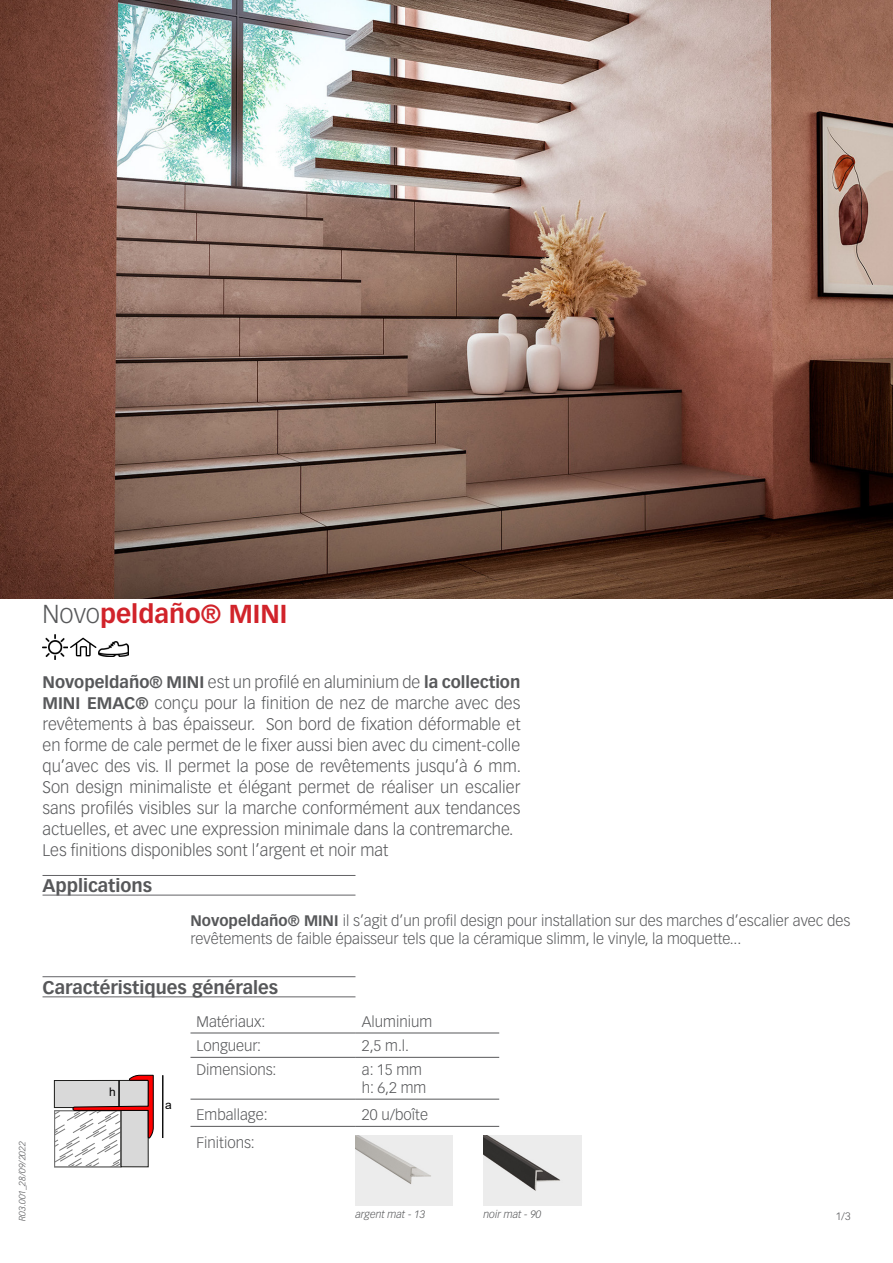
<style>
.page{position:relative;width:893px;height:1263px;background:#fff}
.page>*{position:absolute;margin:0;border:0;box-sizing:border-box;transform-origin:0 0}
.t1{font:700 25.5px "Vectora LT Std";color:#d1232a}
.t2{font:700 18px "Vectora LT Std";color:#57585a}
.t3{font:300 16.5px/21px "Vectora LT Std";color:#57585a;text-align:justify}
.Párrafo_14{font:300 15px/18px "Vectora LT Std";color:#57585a}
.t4{font:11.85px "Arial";color:#000}
.t5{font:italic 300 10.5px "Vectora LT Std";color:#57585a}
.t6{font:300 10.5px "Vectora LT Std";color:#57585a}
.t7{font:italic 300 9px "Vectora LT Std";color:#57585a}
.s1{font-weight:300;color:#57585a}
.s2{font-weight:700}
</style>
<div class="page">
<svg style="left:70px;top:637px;width:27px;height:19px"></svg>
<img style="left:43px;top:635px;width:24px;height:24px">
<img style="left:99px;top:641px;width:29px;height:15px">
<hr style="left:43px;top:875px;width:312px;height:1px;background:#636366">
<hr style="left:43px;top:895px;width:312px;height:1px;background:#636366">
<img style="left:0;top:0;width:893px;height:598px">
<hr style="left:43px;top:976px;width:312px;height:1px;background:#636366">
<hr style="left:43px;top:996px;width:312px;height:1px;background:#636366">
<hr style="left:190px;top:1033px;width:166px;height:1px;background:#57585a">
<hr style="left:190px;top:1099px;width:166px;height:1px;background:#57585a">
<hr style="left:190px;top:1126px;width:166px;height:1px;background:#57585a">
<hr style="left:356px;top:1033px;width:143px;height:1px;background:#57585a">
<hr style="left:356px;top:1057px;width:143px;height:1px;background:#57585a">
<hr style="left:190px;top:1057px;width:166px;height:1px;background:#57585a">
<hr style="left:356px;top:1099px;width:143px;height:1px;background:#57585a">
<hr style="left:356px;top:1126px;width:143px;height:1px;background:#57585a">
<img style="left:355px;top:1135px;width:97px;height:71px">
<img style="left:483px;top:1135px;width:99px;height:71px">
<hr style="left:162px;top:1075px;width:1px;height:63px;background:#000">
<svg style="left:55px;top:1075px;width:99px;height:92px"></svg>
<p class="t1" style="left:43px;top:599px;width:246px"><span class="s1">Novo</span>peldaño® MINI</p>
<p class="t7" style="left:17px;top:1221px;width:81px;rotate:-90deg">R03.001_28/09/2022</p>
<p class="t3" style="left:43px;top:672px;width:480px"><span class="s2">Novopeldaño® MINI</span> est un profilé en aluminium de <span class="s2">la collection MINI EMAC®</span> conçu pour la finition de nez de marche avec des revêtements à bas épaisseur. Son bord de fixation déformable et en forme de cale permet de le fixer aussi bien avec du ciment-colle qu’avec des vis. Il permet la pose de revêtements jusqu’à 6 mm.<br>Son design minimaliste et élégant permet de réaliser un escalier sans profilés visibles sur la marche conformément aux tendances actuelles, et avec une expression minimale dans la contremarche.</p>
<p class="t3" style="left:43px;top:840px;width:347px">Les finitions disponibles sont l’argent et noir mat</p>
<p class="t2" style="left:43px;top:874px;width:111px">Applications</p>
<p class="Párrafo_14" style="left:190px;top:912px;width:661px"><span class="s2">Novopeldaño® MINI</span> il s’agit d’un profil design pour installation sur des marches d’escalier avec des revêtements de faible épaisseur tels que la céramique slimm, le vinyle, la moquette...</p>
<p class="t2" style="left:43px;top:977px;width:237px">Caractéristiques générales</p>
<p class="t4" style="left:109px;top:1084px;width:8px">h</p>
<p class="t4" style="left:165px;top:1097px;width:8px">a</p>
<p class="Párrafo_14" style="left:196px;top:1013px;width:70px">Matériaux:</p>
<p class="Párrafo_14" style="left:362px;top:1013px;width:72px">Aluminium</p>
<p class="Párrafo_14" style="left:196px;top:1037px;width:66px">Longueur:</p>
<p class="Párrafo_14" style="left:362px;top:1037px;width:49px">2,5 m.l.</p>
<p class="Párrafo_14" style="left:196px;top:1061px;width:82px">Dimensions:</p>
<p class="Párrafo_14" style="left:362px;top:1061px;width:62px">a: 15 mm</p>
<p class="Párrafo_14" style="left:362px;top:1079px;width:66px">h: 6,2 mm</p>
<p class="Párrafo_14" style="left:196px;top:1106px;width:73px">Emballage:</p>
<p class="Párrafo_14" style="left:362px;top:1106px;width:68px">20 u/boîte</p>
<p class="Párrafo_14" style="left:196px;top:1133px;width:60px">Finitions:</p>
<p class="t5" style="left:355px;top:1208px;width:71px">argent mat - 13</p>
<p class="t5" style="left:483px;top:1208px;width:59px">noir mat - 90</p>
<p class="t6" style="left:836px;top:1211px;width:16px">1/3</p>
</div>
